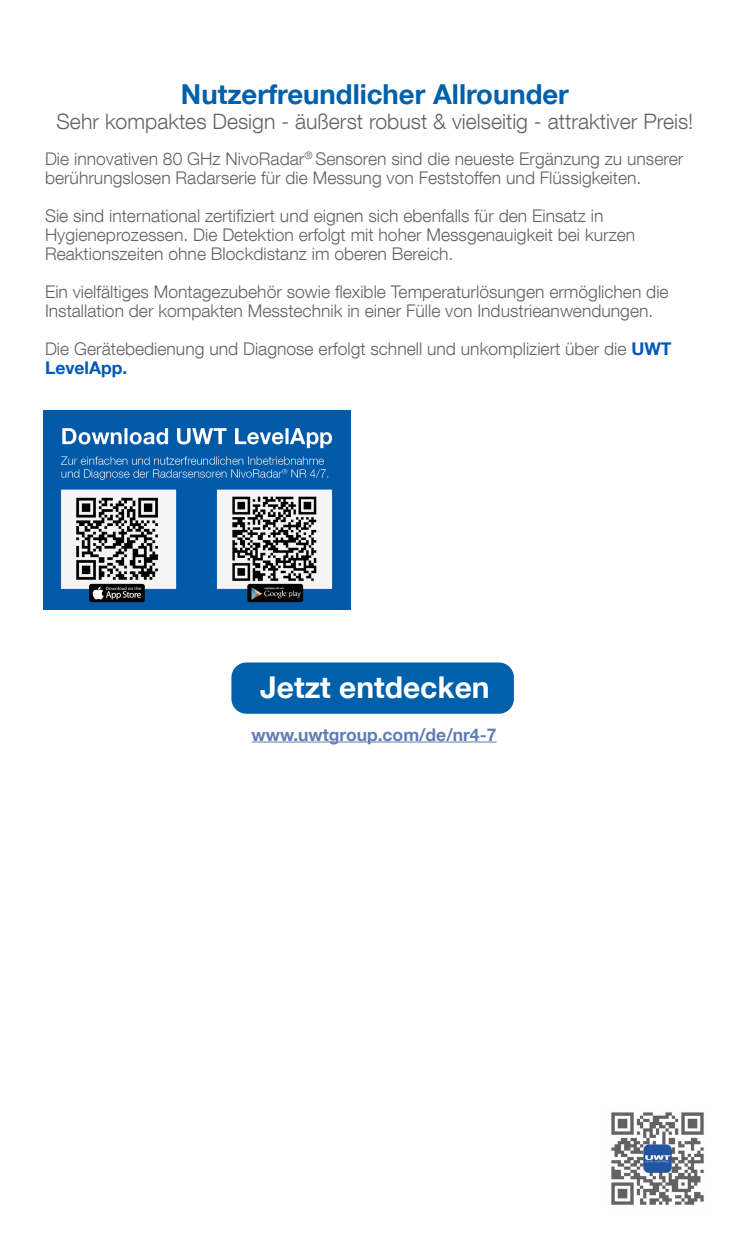
<style>
.page{position:relative;width:750px;height:1250px;background:#fff}
.page>*{position:absolute;margin:0;border:0;box-sizing:border-box;transform-origin:0 0}
.t1{font:700 30px "Helvetica Neue LT Com";color:#fff}
.t2{font:700 27.5px "Helvetica Neue LT Com";color:#0060aa}
.t3{font:300 21.25px "Helvetica Neue LT Com";color:#646463}
.t4{font:300 17.5px/19px "Helvetica Neue LT Com";color:#646463}
.t5{font:700 17.5px "Helvetica Neue LT Com";color:#617db4}
.s1{font-weight:700;color:#0058b8}
</style>
<div class="page">
<div style="left:231px;top:662px;width:283px;height:52px;background:#0060aa;border-radius:15px"></div>
<img style="left:611px;top:1112px;width:93px;height:93px">
<img style="left:44px;top:411px;width:307px;height:199px">
<hr style="left:252px;top:742px;width:245px;height:1px;background:#617db4">
<h2 class="t2" style="left:181px;top:76px;width:390px">Nutzerfreundlicher Allrounder</h2>
<p class="t3" style="left:57px;top:108px;width:638px">Sehr kompaktes Design - äußerst robust &amp; vielseitig - attraktiver Preis!</p>
<p class="t4" style="left:45px;top:149px;width:640px">Die innovativen 80 GHz NivoRadar<sup>®</sup> Sensoren sind die neueste Ergänzung zu unserer berührungslosen Radarserie für die Messung von Feststoffen und Flüssigkeiten.</p>
<p class="t4" style="left:45px;top:206px;width:592px">Sie sind international zertifiziert und eignen sich ebenfalls für den Einsatz in<br>Hygieneprozessen. Die Detektion erfolgt mit hoher Messgenauigkeit bei kurzen<br>Reaktionszeiten ohne Blockdistanz im oberen Bereich.</p>
<p class="t4" style="left:45px;top:282px;width:625px">Ein vielfältiges Montagezubehör sowie flexible Temperaturlösungen ermöglichen die<br>Installation der kompakten Messtechnik in einer Fülle von Industrieanwendungen.</p>
<p class="t4" style="left:45px;top:339px;width:628px">Die Gerätebedienung und Diagnose erfolgt schnell und unkompliziert über die <span class="s1">UWT<br>LevelApp.</span></p>
<h1 class="t1" style="left:260px;top:669px;width:231px">Jetzt entdecken</h1>
<p class="t5" style="left:252px;top:723px;width:246px">www.uwtgroup.com/de/nr4-7</p>
</div>
